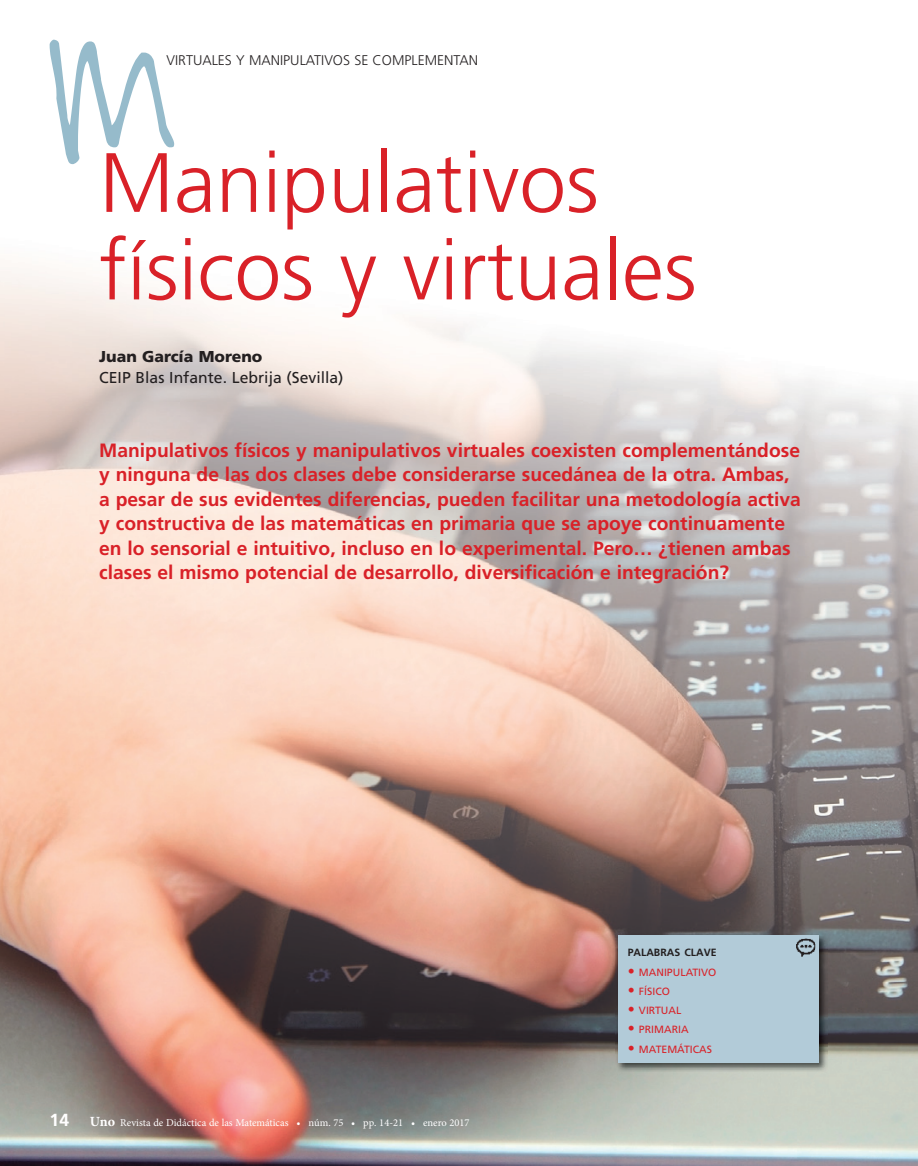
<style>
.page{position:relative;width:918px;height:1166px;background:#fff}
.page>*{position:absolute;margin:0;border:0;box-sizing:border-box;transform-origin:0 0}
.t1{font:300 84px/87.5px "Frutiger LT Std";color:#d92128}
.t2{font:700 19.25px/24.5px "Frutiger LT Std";color:#d92128}
.t3{font:15.75px "Frutiger LT Std";color:#231f20}
.t4{font:900 15.75px "Frutiger LT Std";color:#231f20}
.t5{font:300 14px "Frutiger LT Std";color:#231f20}
.t6{font:10.5px "Minion Pro";color:#fff}
.t7{font:10.5px "Frutiger LT Std";color:#d92128}
.t8{font:700 10.5px "Frutiger LT Std";color:#231f20}
.s1{font-family:"Frutiger LT Std";font-weight:700;font-size:17.5px}
.s2{font-weight:700;font-size:14px}
</style>
<div class="page">
<img style="left:0;top:39px;width:918px;height:943px">
<img style="left:0;top:982px;width:673px;height:184px">
<img style="left:796px;top:982px;width:122px;height:184px">
<svg style="left:50px;top:40px;width:124px;height:124px"></svg>
<img style="left:616px;top:933px;width:212px;height:139px">
<div style="left:618px;top:935px;width:201px;height:128px;background:#b2cbd8"></div>
<img style="left:796px;top:938px;width:19px;height:18px">
<p class="t5" style="left:166px;top:53px;width:313px">VIRTUALES Y MANIPULATIVOS SE COMPLEMENTAN</p>
<h1 class="t1" style="left:99px;top:140px;width:599px">Manipulativos físicos y virtuales</h1>
<p class="t4" style="left:99px;top:347px;width:165px">Juan García Moreno</p>
<p class="t3" style="left:99px;top:369px;width:246px">CEIP Blas Infante. Lebrija (Sevilla)</p>
<p class="t2" style="left:99px;top:438px;width:703px">Manipulativos físicos y manipulativos virtuales coexisten complementándose y ninguna de las dos clases debe considerarse sucedánea de la otra. Ambas, a pesar de sus evidentes diferencias, pueden facilitar una metodología activa y constructiva de las matemáticas en primaria que se apoye continuamente en lo sensorial e intuitivo, incluso en lo experimental. Pero… ¿tienen ambas clases el mismo potencial de desarrollo, diversificación e integración?</p>
<p class="t6" style="left:50px;top:1116px;width:421px"><span class="s1">14</span> <span class="s2">Uno</span> Revista de Didáctica de las Matemáticas • núm. 75 • pp. 14-21 • enero 2017</p>
<p class="t8" style="left:628px;top:946px;width:90px">PALABRAS CLAVE</p>
<p class="t7" style="left:628px;top:966px;width:90px"><span class="s2">•</span> MANIPULATIVO</p>
<p class="t7" style="left:628px;top:985px;width:44px"><span class="s2">•</span> FÍSICO</p>
<p class="t7" style="left:628px;top:1004px;width:55px"><span class="s2">•</span> VIRTUAL</p>
<p class="t7" style="left:628px;top:1023px;width:62px"><span class="s2">•</span> PRIMARIA</p>
<p class="t7" style="left:628px;top:1043px;width:86px"><span class="s2">•</span> MATEMÁTICAS</p>
</div>
